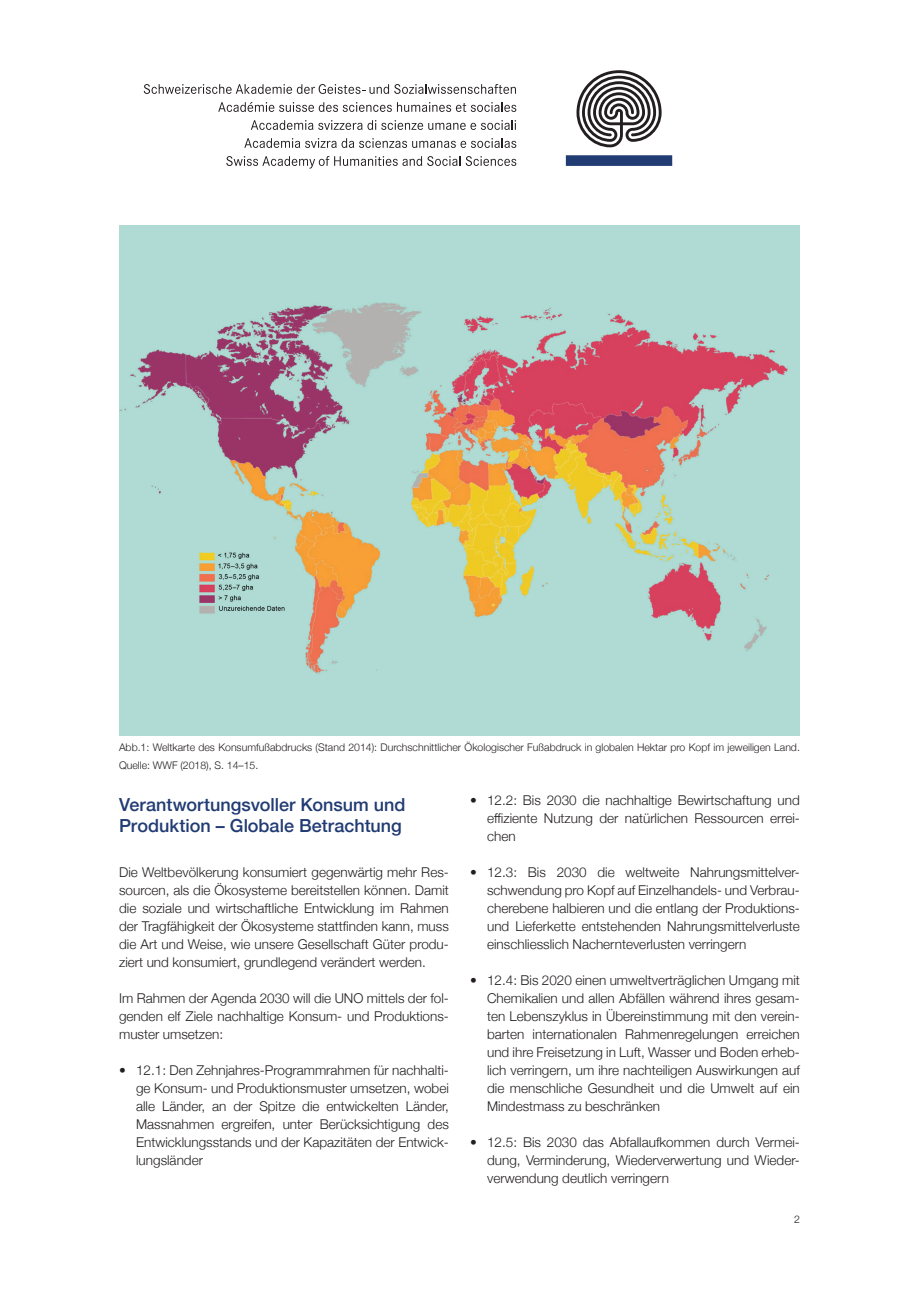
<style>
.page{position:relative;width:919px;height:1289px;background:#fff}
.page>*{position:absolute;margin:0;border:0;box-sizing:border-box;transform-origin:0 0}
.t1{font:500 18px/21px "Helvetica Neue";color:#213b73}
.t2{font:300 13.5px/18px "Helvetica Neue";color:#231f20;text-align:justify}
.t3{font:300 10.5px/18px "Helvetica Neue";color:#231f20}
</style>
<div class="page">
<div style="left:566px;top:155px;width:106px;height:11px;background:#213b73"></div>
<svg style="left:576px;top:70px;width:85px;height:77px"></svg>
<svg style="left:226px;top:156px;width:290px;height:13px"></svg>
<svg style="left:244px;top:138px;width:272px;height:10px"></svg>
<svg style="left:251px;top:120px;width:265px;height:10px"></svg>
<svg style="left:218px;top:102px;width:298px;height:10px"></svg>
<svg style="left:144px;top:84px;width:372px;height:10px"></svg>
<img style="left:119px;top:225px;width:680px;height:510px">
<p class="t3" style="left:119px;top:737px;width:682px">Abb.1: Weltkarte des Konsumfußabdrucks (Stand 2014): Durchschnittlicher Ökologischer Fußabdruck in globalen Hektar pro Kopf im jeweiligen Land.<br>Quelle: WWF (2018), S. 14–15.</p>
<h1 class="t1" style="left:119px;top:792px;width:288px">Verantwortungsvoller Konsum und<br>Produktion – Globale Betrachtung</h1>
<p class="t2" style="left:119px;top:862px;width:331px">Die Weltbevölkerung konsumiert gegenwärtig mehr Res&shy;sourcen, als die Ökosysteme bereitstellen können. Damit die soziale und wirtschaftliche Entwicklung im Rahmen der Tragfähigkeit der Ökosysteme stattfinden kann, muss die Art und Weise, wie unsere Gesellschaft Güter produ&shy;ziert und konsumiert, grundlegend verändert werden.</p>
<p class="t2" style="left:119px;top:988px;width:331px">Im Rahmen der Agenda 2030 will die UNO mittels der fol&shy;genden elf Ziele nachhaltige Konsum- und Produktions&shy;muster umsetzen:</p>
<p class="t2" style="left:136px;top:1060px;width:314px;text-indent:-17px">• 12.1: Den Zehnjahres-Programmrahmen für nachhalti&shy;ge Konsum- und Produktionsmuster umsetzen, wobei alle Länder, an der Spitze die entwickelten Länder, Massnahmen ergreifen, unter Berücksichtigung des Entwicklungsstands und der Kapazitäten der Entwick&shy;lungsländer</p>
<p class="t2" style="left:487px;top:790px;width:314px;text-indent:-17px">• 12.2: Bis 2030 die nachhaltige Bewirtschaftung und effiziente Nutzung der natürlichen Ressourcen errei&shy;chen</p>
<p class="t2" style="left:487px;top:862px;width:314px;text-indent:-17px">• 12.3: Bis 2030 die weltweite Nahrungsmittelver&shy;schwendung pro Kopf auf Einzelhandels- und Verbrau&shy;cherebene halbieren und die entlang der Produktions&shy;und Lieferkette entstehenden Nahrungsmittelverluste einschliesslich Nachernteverlusten verringern</p>
<p class="t2" style="left:487px;top:970px;width:314px;text-indent:-17px">• 12.4: Bis 2020 einen umweltverträglichen Umgang mit Chemikalien und allen Abfällen während ihres gesam&shy;ten Lebenszyklus in Übereinstimmung mit den verein&shy;barten internationalen Rahmenregelungen erreichen und ihre Freisetzung in Luft, Wasser und Boden erheb&shy;lich verringern, um ihre nachteiligen Auswirkungen auf die menschliche Gesundheit und die Umwelt auf ein Mindestmass zu beschränken</p>
<p class="t2" style="left:487px;top:1132px;width:314px;text-indent:-17px">• 12.5: Bis 2030 das Abfallaufkommen durch Vermei&shy;dung, Verminderung, Wiederverwertung und Wieder&shy;verwendung deutlich verringern</p>
<p class="t3" style="left:794px;top:1209px;width:7px">2</p>
</div>
